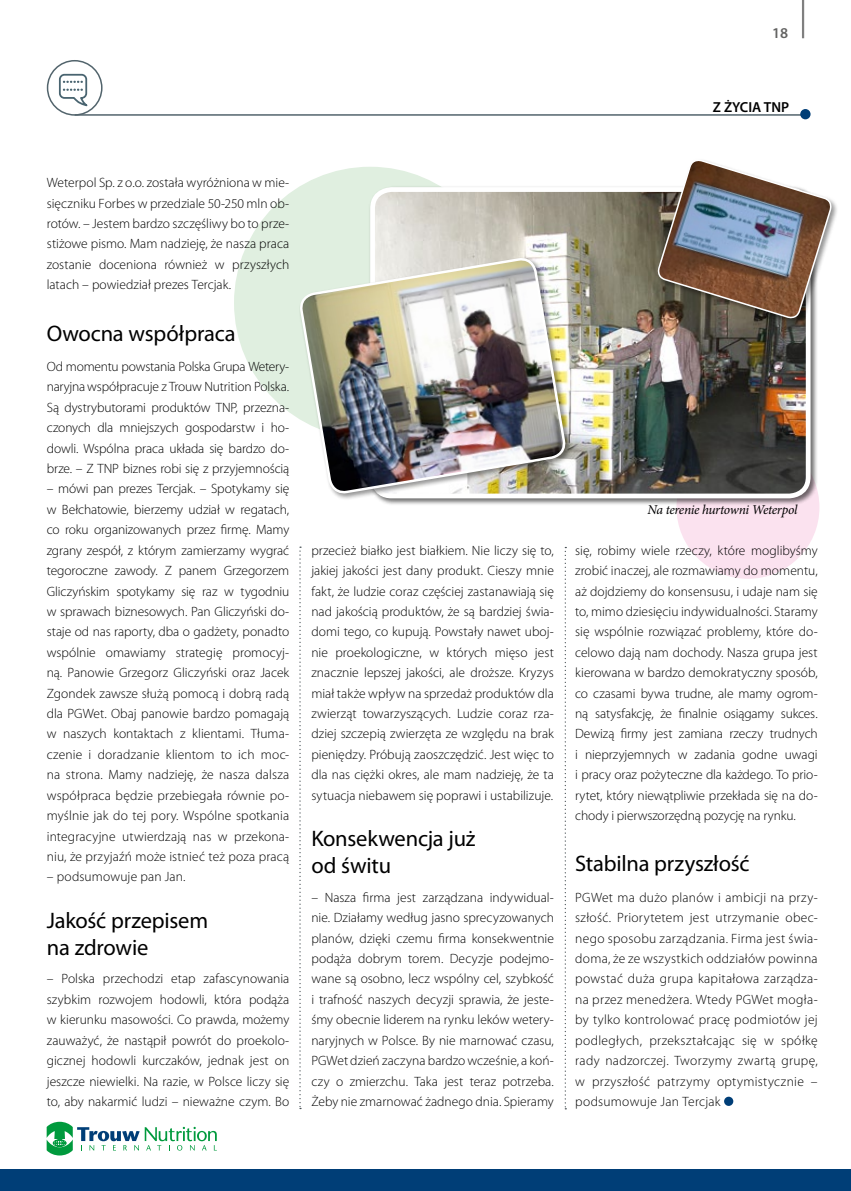
<style>
.page{position:relative;width:851px;height:1191px;background:#fff}
.page>*{position:absolute;margin:0;border:0;box-sizing:border-box;transform-origin:0 0}
.t1{font:22.5px/27px "Myriad Pro";letter-spacing:-.005em;color:#000}
.t2{font:600 15px "Myriad Pro";color:#636362}
.t3{font:600 14.55px "Myriad Pro";color:#000}
.t4{font:300 13.5px/20.4px "Myriad Pro";letter-spacing:.005em;color:#000;text-align:justify}
.t5{font:italic 13.5px "Minion Pro";letter-spacing:-.03em;color:#000}
</style>
<div class="page">
<hr style="left:801px;top:0;width:3px;height:38px;background:#000">
<svg style="left:850px;top:1169px;width:1px;height:22px"></svg>
<div style="left:0;top:1169px;width:850px;height:22px;background:#003e77"></div>
<svg style="left:47px;top:1121px;width:170px;height:34px"></svg>
<div style="left:234px;top:167px;width:272px;height:272px;background:#e0efe0;border-radius:50%"></div>
<div style="left:676px;top:436px;width:143px;height:143px;background:#fbe2ef;border-radius:50%"></div>
<hr style="left:75px;top:114px;width:731px;height:2px;background:#52646c">
<div style="left:47px;top:60px;width:55px;height:56px;border:2px solid #52646c;border-radius:50%"></div>
<div style="left:800px;top:109px;width:10px;height:10px;background:#003e77;border-radius:50%"></div>
<svg style="left:58px;top:73px;width:37px;height:37px"></svg>
<div style="left:724px;top:1096px;width:9px;height:10px;background:#003e77;border-radius:50%"></div>
<div style="left:368px;top:185px;width:450px;height:321px;background:#000;opacity:.57"></div>
<img style="left:372px;top:189px;width:436px;height:307px">
<div style="left:370px;top:187px;width:440px;height:311px;border:5px solid #fff;border-radius:19px"></div>
<div style="left:298px;top:257px;width:274px;height:244px;background:#000;opacity:.42"></div>
<img style="left:299px;top:242px;width:267px;height:264px">
<div style="left:656px;top:158px;width:182px;height:167px;background:#000;opacity:.42"></div>
<img style="left:656px;top:158px;width:176px;height:162px">
<svg style="left:299px;top:546px;width:2px;height:563px"></svg>
<svg style="left:564px;top:547px;width:2px;height:562px"></svg>
<p class="t2" style="left:772px;top:23px;width:18px">18</p>
<p class="t3" style="left:712px;top:97px;width:78px">Z ŻYCIA TNP</p>
<p class="t4" style="left:47px;top:172px;width:244px">Weterpol Sp. z o.o. została wyróżniona w mie&shy;sięczniku Forbes w przedziale 50-250 mln ob&shy;rotów. – Jestem bardzo szczęśliwy bo to prze&shy;stiżowe pismo. Mam nadzieję, że nasza praca zostanie doceniona również w przyszłych latach – powiedział prezes Tercjak.</p>
<h1 class="t1" style="left:47px;top:319px;width:190px">Owocna współpraca</h1>
<p class="t4" style="left:47px;top:356px;width:244px">Od momentu powstania Polska Grupa Wetery&shy;naryjna współpracuje z Trouw Nutrition Polska.<br>Są dystrybutorami produktów TNP, przezna&shy;czonych dla mniejszych gospodarstw i ho&shy;dowli. Wspólna praca układa się bardzo do&shy;brze. – Z TNP biznes robi się z przyjemnością</p>
<p class="t4" style="left:47px;top:478px;width:244px">– mówi pan prezes Tercjak. – Spotykamy się w Bełchatowie, bierzemy udział w regatach, co roku organizowanych przez firmę. Mamy zgrany zespół, z którym zamierzamy wygrać tegoroczne zawody. Z panem Grzegorzem Gliczyńskim spotykamy się raz w tygodniu w sprawach biznesowych. Pan Gliczyński do&shy;staje od nas raporty, dba o gadżety, ponadto wspólnie omawiamy strategię promocyj&shy;ną. Panowie Grzegorz Gliczyński oraz Jacek Zgondek zawsze służą pomocą i dobrą radą dla PGWet. Obaj panowie bardzo pomagają w naszych kontaktach z klientami. Tłuma&shy;czenie i doradzanie klientom to ich moc&shy;na strona. Mamy nadzieję, że nasza dalsza współpraca będzie przebiegała równie po&shy;myślnie jak do tej pory. Wspólne spotkania integracyjne utwierdzają nas w przekona&shy;niu, że przyjaźń może istnieć też poza pracą</p>
<p class="t4" style="left:47px;top:866px;width:140px">– podsumowuje pan Jan.</p>
<h1 class="t1" style="left:47px;top:906px;width:163px">Jakość przepisem na zdrowie</h1>
<p class="t4" style="left:47px;top:968px;width:244px">– Polska przechodzi etap zafascynowania szybkim rozwojem hodowli, która podąża w kierunku masowości. Co prawda, możemy zauważyć, że nastąpił powrót do proekolo&shy;gicznej hodowli kurczaków, jednak jest on jeszcze niewielki. Na razie, w Polsce liczy się to, aby nakarmić ludzi – nieważne czym. Bo</p>
<p class="t4" style="left:311px;top:540px;width:244px">przecież białko jest białkiem. Nie liczy się to, jakiej jakości jest dany produkt. Cieszy mnie fakt, że ludzie coraz częściej zastanawiają się nad jakością produktów, że są bardziej świa&shy;domi tego, co kupują. Powstały nawet uboj&shy;nie proekologiczne, w których mięso jest znacznie lepszej jakości, ale droższe. Kryzys miał także wpływ na sprzedaż produktów dla zwierząt towarzyszących. Ludzie coraz rza&shy;dziej szczepią zwierzęta ze względu na brak pieniędzy. Próbują zaoszczędzić. Jest więc to dla nas ciężki okres, ale mam nadzieję, że ta sytuacja niebawem się poprawi i ustabilizuje.</p>
<h1 class="t1" style="left:311px;top:824px;width:166px">Konsekwencja już od świtu</h1>
<p class="t4" style="left:311px;top:887px;width:244px">– Nasza firma jest zarządzana indywidual&shy;nie. Działamy według jasno sprecyzowanych planów, dzięki czemu firma konsekwentnie podąża dobrym torem. Decyzje podejmo&shy;wane są osobno, lecz wspólny cel, szybkość i trafność naszych decyzji sprawia, że jeste&shy;śmy obecnie liderem na rynku leków wetery&shy;naryjnych w Polsce. By nie marnować czasu, PGWet dzień zaczyna bardzo wcześnie, a koń&shy;czy o zmierzchu. Taka jest teraz potrzeba.<br>Żeby nie zmarnować żadnego dnia. Spieramy</p>
<p class="t5" style="left:647px;top:500px;width:151px">Na terenie hurtowni Weterpol</p>
<p class="t4" style="left:575px;top:540px;width:244px">się, robimy wiele rzeczy, które moglibyśmy zrobić inaczej, ale rozmawiamy do momentu, aż dojdziemy do konsensusu, i udaje nam się to, mimo dziesięciu indywidualności. Staramy się wspólnie rozwiązać problemy, które do&shy;celowo dają nam dochody. Nasza grupa jest kierowana w bardzo demokratyczny sposób, co czasami bywa trudne, ale mamy ogrom&shy;ną satysfakcję, że finalnie osiągamy sukces.<br>Dewizą firmy jest zamiana rzeczy trudnych i nieprzyjemnych w zadania godne uwagi i pracy oraz pożyteczne dla każdego. To prio&shy;rytet, który niewątpliwie przekłada się na do&shy;chody i pierwszorzędną pozycję na rynku.</p>
<h1 class="t1" style="left:575px;top:850px;width:176px">Stabilna przyszłość</h1>
<p class="t4" style="left:575px;top:887px;width:244px">PGWet ma dużo planów i ambicji na przy&shy;szłość. Priorytetem jest utrzymanie obec&shy;nego sposobu zarządzania. Firma jest świa&shy;doma, że ze wszystkich oddziałów powinna powstać duża grupa kapitałowa zarządza&shy;na przez menedżera. Wtedy PGWet mogła&shy;by tylko kontrolować pracę podmiotów jej podległych, przekształcając się w spółkę rady nadzorczej. Tworzymy zwartą grupę, w przyszłość patrzymy optymistycznie – podsumowuje Jan Tercjak</p>
</div>
